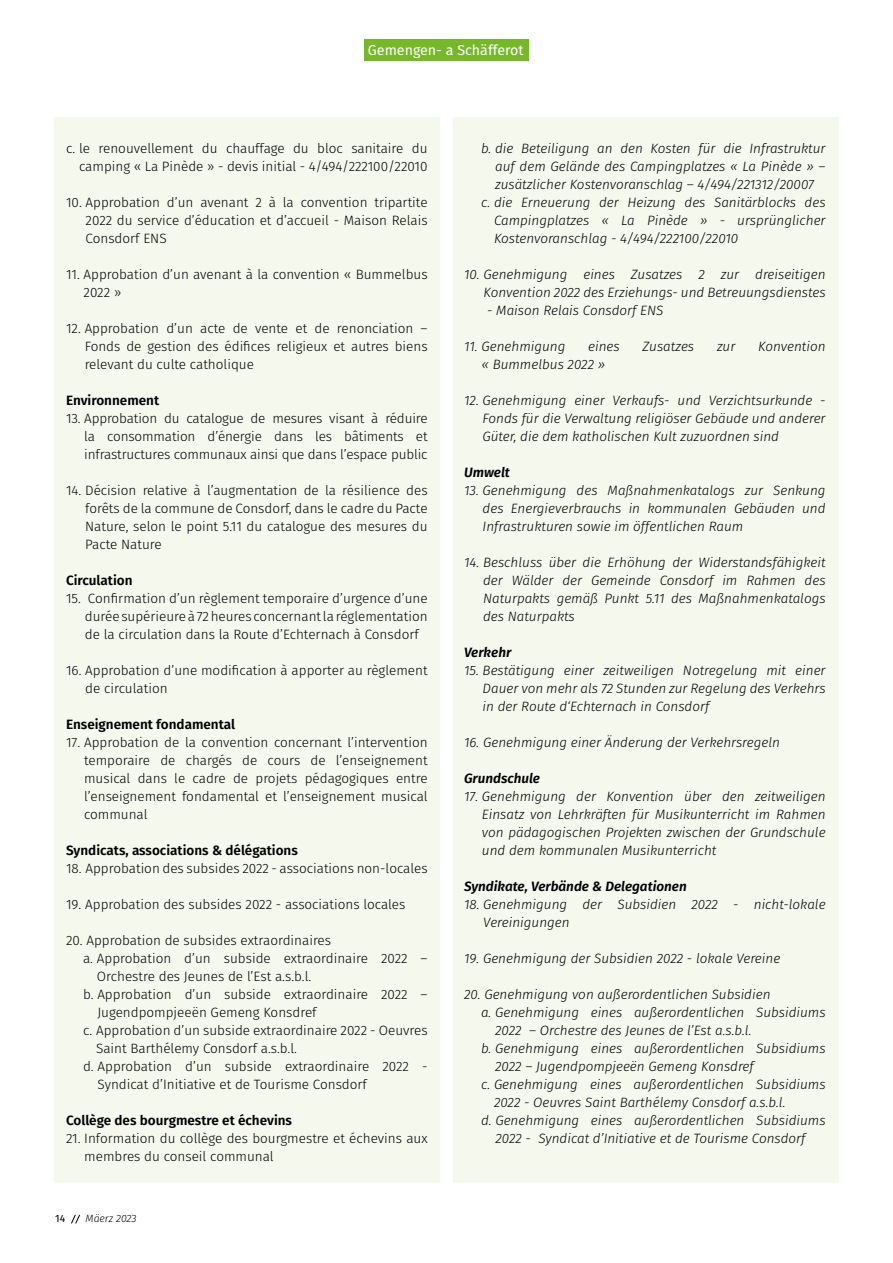
<style>
.page{position:relative;width:893px;height:1263px;background:#fff}
.page>*{position:absolute;margin:0;border:0;box-sizing:border-box;transform-origin:0 0}
.t1{font:14.25px "Fira Sans";color:#fff}
.t2{font:italic 300 13.5px/18px "Fira Sans";color:#000;text-align:justify}
.t3{font:300 13.5px/18px "Fira Sans";color:#000;text-align:justify}
.t4{font:600 13.5px "Fira Sans";color:#000}
.t5{font:italic 600 13.5px "Fira Sans";color:#000}
.t6{font:italic 300 10.5px "Fira Sans";color:#000}
.t7{font:10.5px "Fira Sans";color:#000}
</style>
<div class="page">
<svg style="left:71px;top:1214px;width:9px;height:10px"></svg>
<div style="left:54px;top:117px;width:386px;height:1065px;background:#f4f8ed"></div>
<div style="left:453px;top:117px;width:386px;height:1065px;background:#f4f8ed"></div>
<div style="left:364px;top:39px;width:165px;height:21px;background:#76b82a"></div>
<p class="t1" style="left:368px;top:39px;width:157px">Gemengen- a Schäfferot</p>
<p class="t3" style="left:66px;top:139px;width:363px;text-align:right">c. le renouvellement du chauffage du bloc sanitaire du camping « La Pinède » - devis initial - 4/494/222100/22010</p>
<p class="t3" style="left:86px;top:193px;width:343px;text-indent:-20px">10. Approbation d’un avenant 2 à la convention tripartite 2022 du service d’éducation et d’accueil - Maison Relais Consdorf ENS</p>
<p class="t3" style="left:84px;top:265px;width:345px;text-indent:-18px">11. Approbation d’un avenant à la convention « Bummelbus<br>2022 »</p>
<p class="t3" style="left:85px;top:319px;width:344px;text-indent:-19px">12. Approbation d’un acte de vente et de renonciation – Fonds de gestion des édifices religieux et autres biens relevant du culte catholique</p>
<p class="t4" style="left:66px;top:389px;width:95px">Environnement</p>
<p class="t3" style="left:84px;top:409px;width:345px;text-indent:-18px">13. Approbation du catalogue de mesures visant à réduire la consommation d’énergie dans les bâtiments et infrastructures communaux ainsi que dans l’espace public</p>
<p class="t3" style="left:85px;top:481px;width:344px;text-indent:-19px">14. Décision relative à l’augmentation de la résilience des forêts de la commune de Consdorf, dans le cadre du Pacte Nature, selon le point 5.11 du catalogue des mesures du Pacte Nature</p>
<p class="t4" style="left:66px;top:569px;width:68px">Circulation</p>
<p class="t3" style="left:85px;top:589px;width:344px;text-indent:-19px">15. Confirmation d’un règlement temporaire d’urgence d’une durée supérieure à 72 heures concernant la réglementation de la circulation dans la Route d’Echternach à Consdorf</p>
<p class="t3" style="left:85px;top:661px;width:344px;text-indent:-19px">16. Approbation d’une modification à apporter au règlement de circulation</p>
<p class="t4" style="left:66px;top:713px;width:170px">Enseignement fondamental</p>
<p class="t3" style="left:84px;top:733px;width:345px;text-indent:-18px">17. Approbation de la convention concernant l’intervention temporaire de chargés de cours de l’enseignement musical dans le cadre de projets pédagogiques entre l’enseignement fondamental et l’enseignement musical communal</p>
<p class="t4" style="left:66px;top:839px;width:233px">Syndicats, associations &amp; délégations</p>
<p class="t3" style="left:66px;top:859px;width:363px">18. Approbation des subsides 2022 - associations non-locales</p>
<p class="t3" style="left:66px;top:895px;width:341px">19. Approbation des subsides 2022 - associations locales</p>
<p class="t3" style="left:66px;top:931px;width:267px">20. Approbation de subsides extraordinaires</p>
<p class="t3" style="left:83px;top:949px;width:346px">a. Approbation d’un subside extraordinaire 2022 –</p>
<p class="t3" style="left:97px;top:967px;width:216px">Orchestre des Jeunes de l’Est a.s.b.l.</p>
<p class="t3" style="left:83px;top:985px;width:346px">b. Approbation d’un subside extraordinaire 2022 –</p>
<p class="t3" style="left:97px;top:1003px;width:221px">Jugendpompjeeën Gemeng Konsdref</p>
<p class="t3" style="left:83px;top:1021px;width:346px">c. Approbation d’un subside extraordinaire 2022 - Oeuvres</p>
<p class="t3" style="left:96px;top:1039px;width:202px">Saint Barthélemy Consdorf a.s.b.l.</p>
<p class="t3" style="left:83px;top:1057px;width:346px">d. Approbation d’un subside extraordinaire 2022 -</p>
<p class="t3" style="left:98px;top:1075px;width:271px">Syndicat d’Initiative et de Tourisme Consdorf</p>
<p class="t4" style="left:66px;top:1109px;width:228px">Collège des bourgmestre et échevins</p>
<p class="t3" style="left:84px;top:1129px;width:345px;text-indent:-18px">21. Information du collège des bourgmestre et échevins aux membres du conseil communal</p>
<p class="t7" style="left:55px;top:1211px;width:12px">14</p>
<p class="t6" style="left:86px;top:1211px;width:53px">Mäerz 2023</p>
<p class="t2" style="left:481px;top:139px;width:346px">b. die Beteiligung an den Kosten für die Infrastruktur</p>
<p class="t2" style="left:495px;top:157px;width:332px">auf dem Gelände des Campingplatzes « La Pinède » –</p>
<p class="t2" style="left:495px;top:175px;width:320px">zusätzlicher Kostenvoranschlag – 4/494/221312/20007</p>
<p class="t2" style="left:481px;top:193px;width:346px">c. die Erneuerung der Heizung des Sanitärblocks des</p>
<p class="t2" style="left:494px;top:211px;width:333px">Campingplatzes « La Pinède » - ursprünglicher</p>
<p class="t2" style="left:494px;top:229px;width:246px">Kostenvoranschlag - 4/494/222100/22010</p>
<p class="t2" style="left:464px;top:265px;width:363px;text-align:right">10. Genehmigung eines Zusatzes 2 zur dreiseitigen<br>Konvention 2022 des Erziehungs- und Betreuungsdienstes</p>
<p class="t2" style="left:487px;top:301px;width:178px">- Maison Relais Consdorf ENS</p>
<p class="t2" style="left:464px;top:337px;width:103px">11. Genehmigung</p>
<p class="t2" style="left:588px;top:337px;width:33px">eines</p>
<p class="t2" style="left:643px;top:337px;width:53px">Zusatzes</p>
<p class="t2" style="left:717px;top:337px;width:20px">zur</p>
<p class="t2" style="left:758px;top:337px;width:69px">Konvention</p>
<p class="t2" style="left:481px;top:355px;width:125px">« Bummelbus 2022 »</p>
<p class="t2" style="left:482px;top:391px;width:345px;text-indent:-18px">12. Genehmigung einer Verkaufs- und Verzichtsurkunde - Fonds für die Verwaltung religiöser Gebäude und anderer Güter, die dem katholischen Kult zuzuordnen sind</p>
<p class="t5" style="left:464px;top:461px;width:47px">Umwelt</p>
<p class="t2" style="left:483px;top:481px;width:344px;text-indent:-19px">13. Genehmigung des Maßnahmenkatalogs zur Senkung des Energieverbrauchs in kommunalen Gebäuden und Infrastrukturen sowie im öffentlichen Raum</p>
<p class="t2" style="left:483px;top:553px;width:344px;text-indent:-19px">14. Beschluss über die Erhöhung der Widerstandsfähigkeit der Wälder der Gemeinde Consdorf im Rahmen des Naturpakts gemäß Punkt 5.11 des Maßnahmenkatalogs des Naturpakts</p>
<p class="t5" style="left:464px;top:641px;width:49px">Verkehr</p>
<p class="t2" style="left:483px;top:661px;width:344px;text-indent:-19px">15. Bestätigung einer zeitweiligen Notregelung mit einer Dauer von mehr als 72 Stunden zur Regelung des Verkehrs in der Route d‘Echternach in Consdorf</p>
<p class="t2" style="left:464px;top:733px;width:317px">16. Genehmigung einer Änderung der Verkehrsregeln</p>
<p class="t5" style="left:464px;top:767px;width:78px">Grundschule</p>
<p class="t2" style="left:482px;top:787px;width:345px;text-indent:-18px">17. Genehmigung der Konvention über den zeitweiligen Einsatz von Lehrkräften für Musikunterricht im Rahmen von pädagogischen Projekten zwischen der Grundschule und dem kommunalen Musikunterricht</p>
<p class="t5" style="left:464px;top:875px;width:224px">Syndikate, Verbände &amp; Delegationen</p>
<p class="t2" style="left:483px;top:895px;width:344px;text-indent:-19px">18. Genehmigung der Subsidien 2022 - nicht-lokale<br>Vereinigungen</p>
<p class="t2" style="left:464px;top:949px;width:318px">19. Genehmigung der Subsidien 2022 - lokale Vereine</p>
<p class="t2" style="left:464px;top:985px;width:308px">20. Genehmigung von außerordentlichen Subsidien</p>
<p class="t2" style="left:481px;top:1003px;width:346px">a. Genehmigung eines außerordentlichen Subsidiums</p>
<p class="t2" style="left:495px;top:1021px;width:258px">2022 – Orchestre des Jeunes de l’Est a.s.b.l.</p>
<p class="t2" style="left:481px;top:1039px;width:346px">b. Genehmigung eines außerordentlichen Subsidiums</p>
<p class="t2" style="left:495px;top:1057px;width:260px">2022 – Jugendpompjeeën Gemeng Konsdref</p>
<p class="t2" style="left:481px;top:1075px;width:346px">c. Genehmigung eines außerordentlichen Subsidiums</p>
<p class="t2" style="left:494px;top:1093px;width:293px">2022 - Oeuvres Saint Barthélemy Consdorf a.s.b.l.</p>
<p class="t2" style="left:481px;top:1111px;width:346px">d. Genehmigung eines außerordentlichen Subsidiums</p>
<p class="t2" style="left:495px;top:1129px;width:312px">2022 - Syndicat d’Initiative et de Tourisme Consdorf</p>
</div>
